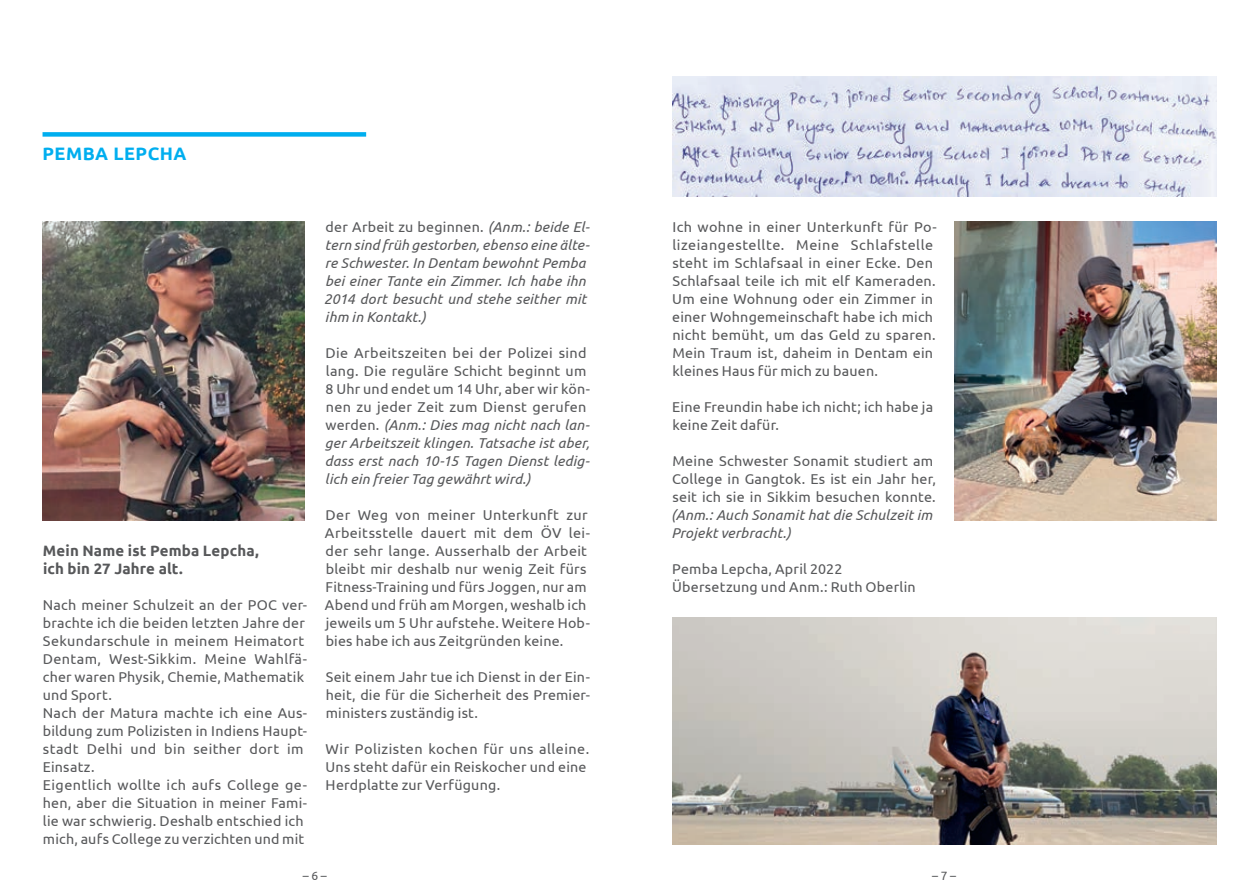
<style>
.page{position:relative;width:1259px;height:893px;background:#fff}
.page>*{position:absolute;margin:0;border:0;box-sizing:border-box;transform-origin:0 0}
.t1{font:700 18px "Ubuntu";letter-spacing:.03em;color:#00aeef}
.t2{font:700 15px/18px "Ubuntu";letter-spacing:.01em;color:#57585a}
.t3{font:14.25px/18px "Ubuntu";letter-spacing:.015em;color:#57585a}
.t4{font:italic 14.25px/18px "Ubuntu";letter-spacing:.015em;color:#57585a}
.t5{font:12px "Ubuntu";color:#57585a}
.s1{font-style:normal}
.s2{font-style:italic}
</style>
<div class="page">
<div style="left:43px;top:132px;width:323px;height:5px;background:#00aeef"></div>
<img style="left:43px;top:221px;width:261px;height:299px">
<img style="left:955px;top:221px;width:261px;height:299px">
<img style="left:672px;top:77px;width:544px;height:119px">
<img style="left:672px;top:617px;width:544px;height:227px">
<p class="t1" style="left:43px;top:143px;width:146px">PEMBA LEPCHA</p>
<p class="t2" style="left:43px;top:541px;width:217px">Mein Name ist Pemba Lepcha, ich bin 27 Jahre alt.</p>
<p class="t3" style="left:43px;top:596px;width:266px">Nach meiner Schulzeit an der POC ver&shy;brachte ich die beiden letzten Jahre der Sekundarschule in meinem Heimatort Dentam, West-Sikkim. Meine Wahlfä&shy;cher waren Physik, Chemie, Mathematik und Sport.<br>Nach der Matura machte ich eine Aus&shy;bildung zum Polizisten in Indiens Haupt&shy;stadt Delhi und bin seither dort im Einsatz.<br>Eigentlich wollte ich aufs College ge&shy;hen, aber die Situation in meiner Fami&shy;lie war schwierig. Deshalb entschied ich mich, aufs College zu verzichten und mit</p>
<p class="t4" style="left:324px;top:218px;width:267px"><span class="s1">der Arbeit zu beginnen.</span> (Anm.: beide El&shy;tern sind früh gestorben, ebenso eine älte&shy;re Schwester. In Dentam bewohnt Pemba bei einer Tante ein Zimmer. Ich habe ihn 2014 dort besucht und stehe seither mit ihm in Kontakt.)</p>
<p class="t3" style="left:325px;top:344px;width:267px">Die Arbeitszeiten bei der Polizei sind lang. Die reguläre Schicht beginnt um 8 Uhr und endet um 14 Uhr, aber wir kön&shy;nen zu jeder Zeit zum Dienst gerufen werden. <span class="s2">(Anm.: Dies mag nicht nach lan&shy;ger Arbeitszeit klingen. Tatsache ist aber, dass erst nach 10-15 Tagen Dienst ledig&shy;lich ein freier Tag gewährt wird.)</span></p>
<p class="t3" style="left:325px;top:506px;width:266px">Der Weg von meiner Unterkunft zur Arbeitsstelle dauert mit dem ÖV lei&shy;der sehr lange. Ausserhalb der Arbeit bleibt mir deshalb nur wenig Zeit fürs Fitness-Training und fürs Joggen, nur am Abend und früh am Morgen, weshalb ich jeweils um 5 Uhr aufstehe. Weitere Hob&shy;bies habe ich aus Zeitgründen keine.</p>
<p class="t3" style="left:326px;top:667px;width:266px;text-align:justify">Seit einem Jahr tue ich Dienst in der Ein&shy;heit, die für die Sicherheit des Premier&shy;ministers zuständig ist.</p>
<p class="t3" style="left:325px;top:740px;width:265px">Wir Polizisten kochen für uns alleine.<br>Uns steht dafür ein Reiskocher und eine<br>Herdplatte zur Verfügung.</p>
<p class="t3" style="left:672px;top:218px;width:266px">Ich wohne in einer Unterkunft für Po&shy;lizeiangestellte. Meine Schlafstelle steht im Schlafsaal in einer Ecke. Den Schlafsaal teile ich mit elf Kameraden.<br>Um eine Wohnung oder ein Zimmer in einer Wohngemeinschaft habe ich mich nicht bemüht, um das Geld zu sparen.<br>Mein Traum ist, daheim in Dentam ein kleines Haus für mich zu bauen.</p>
<p class="t3" style="left:672px;top:398px;width:262px">Eine Freundin habe ich nicht; ich habe ja keine Zeit dafür.</p>
<p class="t3" style="left:672px;top:452px;width:265px">Meine Schwester Sonamit studiert am<br>College in Gangtok. Es ist ein Jahr her, seit ich sie in Sikkim besuchen konnte.</p>
<p class="t4" style="left:671px;top:506px;width:263px">(Anm.: Auch Sonamit hat die Schulzeit im<br>Projekt verbracht.)</p>
<p class="t3" style="left:672px;top:560px;width:245px">Pemba Lepcha, April 2022<br>Übersetzung und Anm.: Ruth Oberlin</p>
<p class="t5" style="left:303px;top:868px;width:25px">– 6 –</p>
<p class="t5" style="left:932px;top:868px;width:25px">– 7 –</p>
</div>
